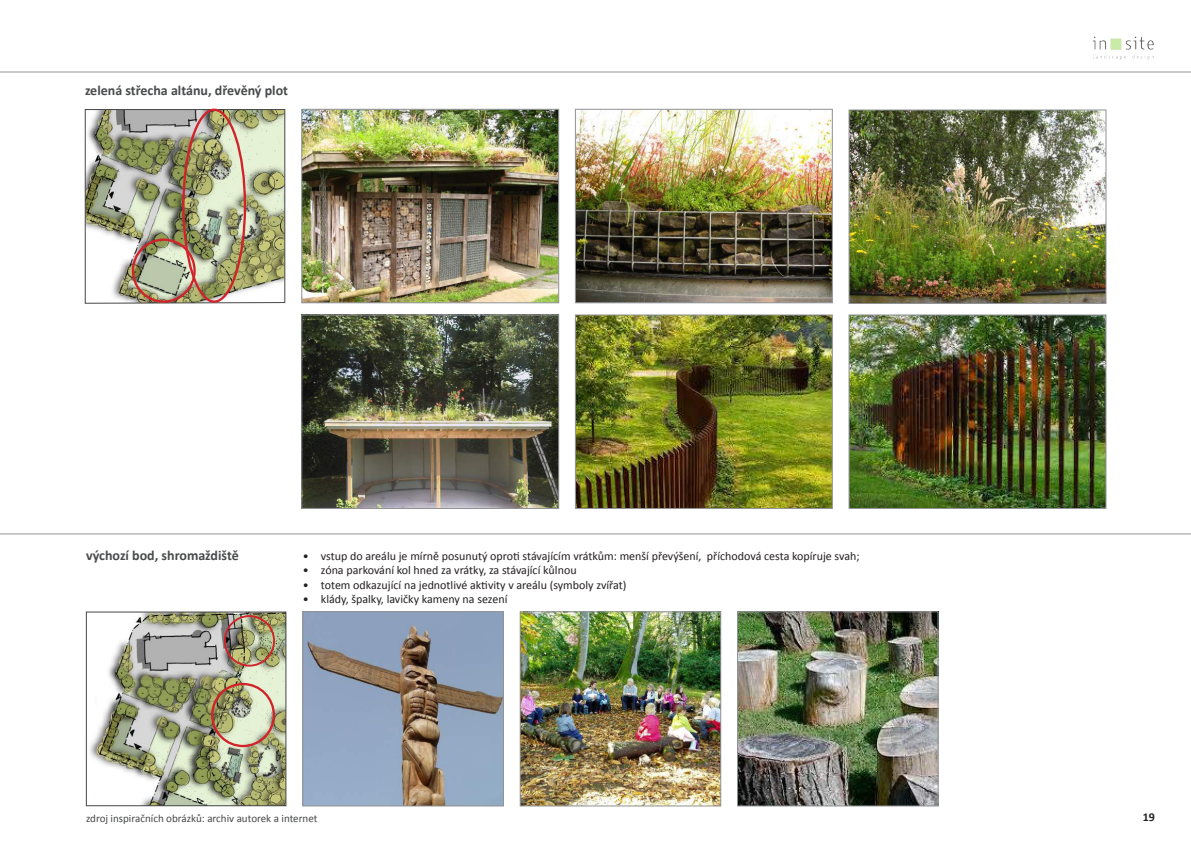
<style>
.page{position:relative;width:1191px;height:842px;background:#fff}
.page>*{position:absolute;margin:0;border:0;box-sizing:border-box;transform-origin:0 0}
.t1{font:700 14px "Calibri";color:#494a4b}
.t2{font:12px "Calibri";color:#231f20}
.t3{font:700 12px "Calibri";color:#231f20}
.t4{font:11px "Calibri";color:#454647}
</style>
<div class="page">
<img style="left:1092px;top:36px;width:62px;height:24px">
<hr style="left:0;top:72px;width:1191px;height:1px;background:#919396">
<img style="left:90px;top:613px;width:194px;height:191px">
<div style="left:86px;top:611px;width:200px;height:195px;border:1px solid #454647"></div>
<img style="left:84px;top:109px;width:202px;height:195px">
<img style="left:305px;top:614px;width:196px;height:190px">
<div style="left:303px;top:612px;width:200px;height:194px;border:1px solid #919396"></div>
<img style="left:304px;top:111px;width:253px;height:190px">
<div style="left:302px;top:109px;width:257px;height:194px;border:1px solid #919396"></div>
<img style="left:577px;top:111px;width:253px;height:190px">
<div style="left:575px;top:109px;width:257px;height:194px;border:1px solid #919396"></div>
<img style="left:851px;top:112px;width:253px;height:190px">
<div style="left:849px;top:110px;width:257px;height:194px;border:1px solid #919396"></div>
<img style="left:577px;top:317px;width:253px;height:190px">
<div style="left:575px;top:315px;width:257px;height:194px;border:1px solid #919396"></div>
<img style="left:522px;top:614px;width:197px;height:190px">
<div style="left:520px;top:612px;width:201px;height:194px;border:1px solid #919396"></div>
<img style="left:851px;top:317px;width:253px;height:190px">
<div style="left:849px;top:315px;width:257px;height:194px;border:1px solid #919396"></div>
<img style="left:739px;top:614px;width:197px;height:190px">
<div style="left:737px;top:612px;width:201px;height:194px;border:1px solid #919396"></div>
<div style="left:211px;top:683px;width:64px;height:64px;border:2px solid #d1232a;border-radius:50%"></div>
<div style="left:132px;top:238px;width:64px;height:65px;border:2px solid #d1232a;border-radius:50%"></div>
<div style="left:182px;top:109px;width:64px;height:194px;border:2px solid #d1232a;border-radius:50%"></div>
<div style="left:224px;top:615px;width:51px;height:52px;border:2px solid #d1232a;border-radius:50%"></div>
<img style="left:304px;top:317px;width:253px;height:190px">
<div style="left:302px;top:315px;width:257px;height:194px;border:1px solid #919396"></div>
<hr style="left:0;top:534px;width:1191px;height:1px;background:#919396">
<p class="t1" style="left:85px;top:82px;width:205px">zelená střecha altánu, dřevěný plot</p>
<p class="t1" style="left:86px;top:546px;width:154px">výchozí bod, shromaždiště</p>
<p class="t2" style="left:303px;top:548px;width:558px">• vstup do areálu je mírně posunutý oproti stávajícím vrátkům: menší převýšení, příchodová cesta kopíruje svah;</p>
<p class="t2" style="left:303px;top:563px;width:275px">• zóna parkování kol hned za vrátky, za stávající kůlnou</p>
<p class="t2" style="left:303px;top:577px;width:325px">• totem odkazující na jednotlivé aktivity v areálu (symboly zvířat)</p>
<p class="t2" style="left:303px;top:591px;width:206px">• klády, špalky, lavičky kameny na sezení</p>
<p class="t4" style="left:86px;top:811px;width:233px">zdroj inspiračních obrázků: archiv autorek a internet</p>
<p class="t3" style="left:1142px;top:809px;width:14px">19</p>
</div>
